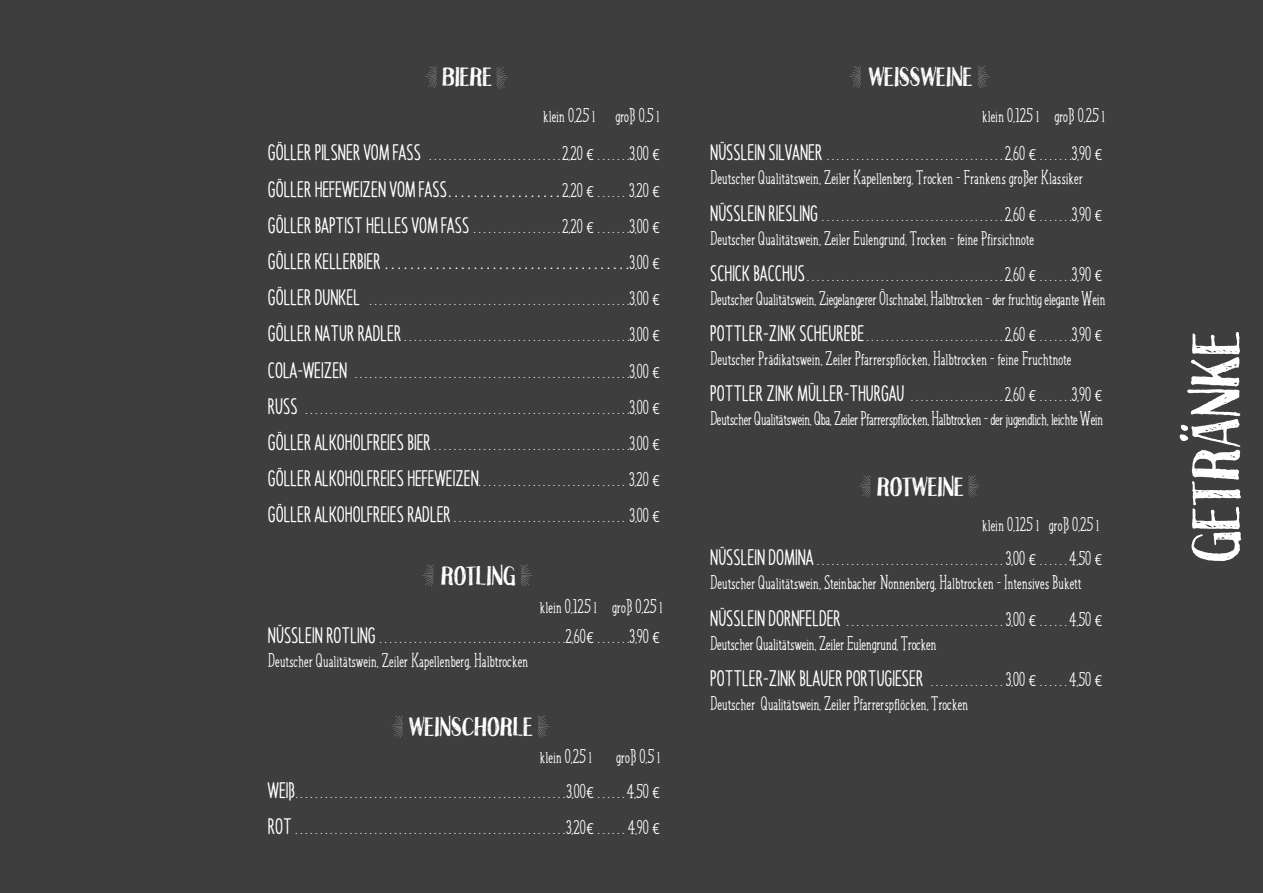
<style>
.page{position:relative;width:1263px;height:893px;background:#3e3e3f}
.page>*{position:absolute;margin:0;border:0;box-sizing:border-box;transform-origin:0 0}
.t1{font:69px "True Sketch";color:#fff}
.t2{font:27px "True Sketch";color:#fff}
.t3{font:700 22.5px "Jovial Sans";color:#fff}
.t4{font:19.95px/36.2px "Jovial";color:#fff}
.t5{font:19.95px/24px "Jovial";letter-spacing:-.02em;color:#fff}
.s1{font-family:"Jovial Sans";font-weight:700;font-size:22.5px}
.s2{font-family:"Botanika Mono";font-size:15px}
.s3{font-family:"Jovial";font-weight:400;font-size:19.95px}
.s4{font-family:"Botanika Mono";font-weight:400;font-size:15px}
</style>
<div class="page">
<svg style="left:425px;top:66px;width:12px;height:22px"></svg>
<svg style="left:497px;top:67px;width:11px;height:22px"></svg>
<svg style="left:849px;top:66px;width:12px;height:22px"></svg>
<svg style="left:978px;top:66px;width:11px;height:22px"></svg>
<svg style="left:859px;top:475px;width:12px;height:22px"></svg>
<svg style="left:968px;top:475px;width:12px;height:22px"></svg>
<svg style="left:391px;top:715px;width:12px;height:22px"></svg>
<svg style="left:538px;top:715px;width:11px;height:22px"></svg>
<svg style="left:422px;top:564px;width:12px;height:22px"></svg>
<svg style="left:521px;top:564px;width:11px;height:22px"></svg>
<h2 class="t2" style="left:442px;top:61px;width:52px">BIERE</h2>
<h2 class="t2" style="left:868px;top:61px;width:106px">WEISSWEINE</h2>
<p class="t4" style="left:543px;top:97px;width:118px">klein 0,25 l groß 0,5 l</p>
<p class="t4" style="left:982px;top:97px;width:124px">klein 0,125 l groß 0,25 l</p>
<p class="t4" style="left:268px;top:136px;width:395px"><span class="s1">GÖLLER PILSNER VOM FASS</span> . . . . . . . . . . . . . . . . . . . . . . . . . . 2,20 <span class="s2">€</span> . . . . . . 3,00 <span class="s2">€</span></p>
<p class="t3" style="left:268px;top:177px;width:395px">GÖLLER HEFEWEIZEN VOM FASS . . . . . . . . . . . . . . . . . <span class="s3">2,20</span> <span class="s4">€</span> <span class="s3">. . . . . . 3,20</span> <span class="s4">€</span></p>
<p class="t4" style="left:268px;top:208px;width:395px"><span class="s1">GÖLLER BAPTIST HELLES VOM FASS</span> . . . . . . . . . . . . . . . . . 2,20 <span class="s2">€</span> . . . . . . 3,00 <span class="s2">€</span></p>
<p class="t3" style="left:268px;top:249px;width:395px">GÖLLER KELLERBIER . . . . . . . . . . . . . . . . . . . . . . . . . . . . . . . . . . . . . .<span class="s3">3,00</span> <span class="s4">€</span></p>
<p class="t4" style="left:268px;top:281px;width:395px;text-align:justify"><span class="s1">GÖLLER DUNKEL</span> . . . . . . . . . . . . . . . . . . . . . . . . . . . . . . . . . . . . . . . . . . . . . . . . . . . . 3,00 <span class="s2">€ </span><span class="s1">GÖLLER NATUR RADLER</span> . . . . . . . . . . . . . . . . . . . . . . . . . . . . . . . . . . . . . . . . . . . . . 3,00 <span class="s2">€ </span><span class="s1">COLA-WEIZEN</span> . . . . . . . . . . . . . . . . . . . . . . . . . . . . . . . . . . . . . . . . . . . . . . . . . . . . . . . 3,00 <span class="s2">€ </span><span class="s1">RUSS</span> . . . . . . . . . . . . . . . . . . . . . . . . . . . . . . . . . . . . . . . . . . . . . . . . . . . . . . . . . . . . . . . . . 3,00 <span class="s2">€ </span><span class="s1">GÖLLER ALKOHOLFREIES BIER</span> . . . . . . . . . . . . . . . . . . . . . . . . . . . . . . . . . . . . . . . 3,00 <span class="s2">€ </span><span class="s1">GÖLLER ALKOHOLFREIES HEFEWEIZEN</span> . . . . . . . . . . . . . . . . . . . . . . . . . . . . . . 3,20 <span class="s2">€ </span><span class="s1">GÖLLER ALKOHOLFREIES RADLER</span> . . . . . . . . . . . . . . . . . . . . . . . . . . . . . . . . . . 3,00 <span class="s2">€</span></p>
<h2 class="t2" style="left:441px;top:560px;width:76px">ROTLING</h2>
<p class="t4" style="left:268px;top:592px;width:396px;line-height:29.7px;text-align:right">klein 0,125 l groß 0,25 l<br><span class="s1">NÜSSLEIN ROTLING</span> . . . . . . . . . . . . . . . . . . . . . . . . . . . . . . . . . . . . . 2,60<span class="s2">€</span> . . . . . . 3,90 <span class="s2">€</span></p>
<p class="t4" style="left:268px;top:642px;width:262px">Deutscher Qualitätswein, Zeiler Kapellenberg, Halbtrocken</p>
<h2 class="t2" style="left:409px;top:711px;width:126px">WEINSCHORLE</h2>
<p class="t4" style="left:540px;top:739px;width:122px">klein 0,25 l groß 0,5 l</p>
<p class="t4" style="left:268px;top:774px;width:395px"><span class="s1">WEIß</span> . . . . . . . . . . . . . . . . . . . . . . . . . . . . . . . . . . . . . . . . . . . . . . . . . . . . . . 3,00<span class="s2">€</span> . . . . . 4,50 <span class="s2">€<br></span><span class="s1">ROT</span> . . . . . . . . . . . . . . . . . . . . . . . . . . . . . . . . . . . . . . . . . . . . . . . . . . . . . . 3,20<span class="s2">€</span> . . . . . . 4,90 <span class="s2">€</span></p>
<p class="t4" style="left:710px;top:142px;width:395px;line-height:24px"><span class="s1">NÜSSLEIN SILVANER</span> . . . . . . . . . . . . . . . . . . . . . . . . . . . . . . . . . . . 2,60 <span class="s2">€</span> . . . . . . 3,90 <span class="s2">€<br></span>Deutscher Qualitätswein, Zeiler Kapellenberg, Trocken - Frankens großer Klassiker</p>
<p class="t4" style="left:710px;top:202px;width:395px;line-height:24px"><span class="s1">NÜSSLEIN RIESLING</span> . . . . . . . . . . . . . . . . . . . . . . . . . . . . . . . . . . . . 2,60 <span class="s2">€</span> . . . . . . 3,90 <span class="s2">€<br></span>Deutscher Qualitätswein, Zeiler Eulengrund, Trocken - feine Pfirsichnote</p>
<p class="t4" style="left:710px;top:262px;width:397px;line-height:24px"><span class="s1">SCHICK BACCHUS</span> . . . . . . . . . . . . . . . . . . . . . . . . . . . . . . . . . . . . . . . 2,60 <span class="s2">€</span> . . . . . . 3,90 <span class="s2">€<br></span>Deutscher Qualitätswein, Ziegelangerer Ölschnabel, Halbtrocken - der fruchtig elegante Wein</p>
<p class="t4" style="left:710px;top:323px;width:395px;line-height:24px"><span class="s1">POTTLER-ZINK SCHEUREBE</span> . . . . . . . . . . . . . . . . . . . . . . . . . . . 2,60 <span class="s2">€</span> . . . . . . 3,90 <span class="s2">€<br></span>Deutscher Prädikatswein, Zeiler Pfarrerspflöcken, Halbtrocken - feine Fruchtnote</p>
<p class="t5" style="left:710px;top:383px;width:395px"><span class="s1">POTTLER ZINK MÜLLER-THURGAU</span> . . . . . . . . . . . . . . . . . . 2,60 <span class="s2">€</span> . . . . . . 3,90 <span class="s2">€<br></span>Deutscher Qualitätswein, Qba, Zeiler Pfarrerspflöcken, Halbtrocken - der jugendlich, leichte Wein</p>
<h2 class="t2" style="left:877px;top:471px;width:89px">ROTWEINE</h2>
<p class="t4" style="left:982px;top:506px;width:119px">klein 0,125 l groß 0,25 l</p>
<p class="t4" style="left:710px;top:547px;width:395px;line-height:24px"><span class="s1">NÜSSLEIN DOMINA</span> . . . . . . . . . . . . . . . . . . . . . . . . . . . . . . . . . . . . . . 3,00 <span class="s2">€</span> . . . . . 4,50 <span class="s2">€<br></span>Deutscher Qualitätswein, Steinbacher Nonnenberg, Halbtrocken - Intensives Bukett</p>
<p class="t4" style="left:710px;top:607px;width:395px;line-height:24px"><span class="s1">NÜSSLEIN DORNFELDER</span> . . . . . . . . . . . . . . . . . . . . . . . . . . . . . . . . 3,00 <span class="s2">€</span> . . . . . 4,50 <span class="s2">€<br></span>Deutscher Qualitätswein, Zeiler Eulengrund, Trocken</p>
<p class="t3" style="left:710px;top:666px;width:395px">POTTLER-ZINK BLAUER PORTUGIESER <span class="s3">. . . . . . . . . . . . . . . 3,00</span> <span class="s4">€</span> <span class="s3">. . . . . 4,50</span> <span class="s4">€</span></p>
<p class="t4" style="left:710px;top:685px;width:260px">Deutscher Qualitätswein, Zeiler Pfarrerspflöcken, Trocken</p>
<h1 class="t1" style="left:1176px;top:562px;width:233px;rotate:-90deg">GETRÄNKE</h1>
</div>
